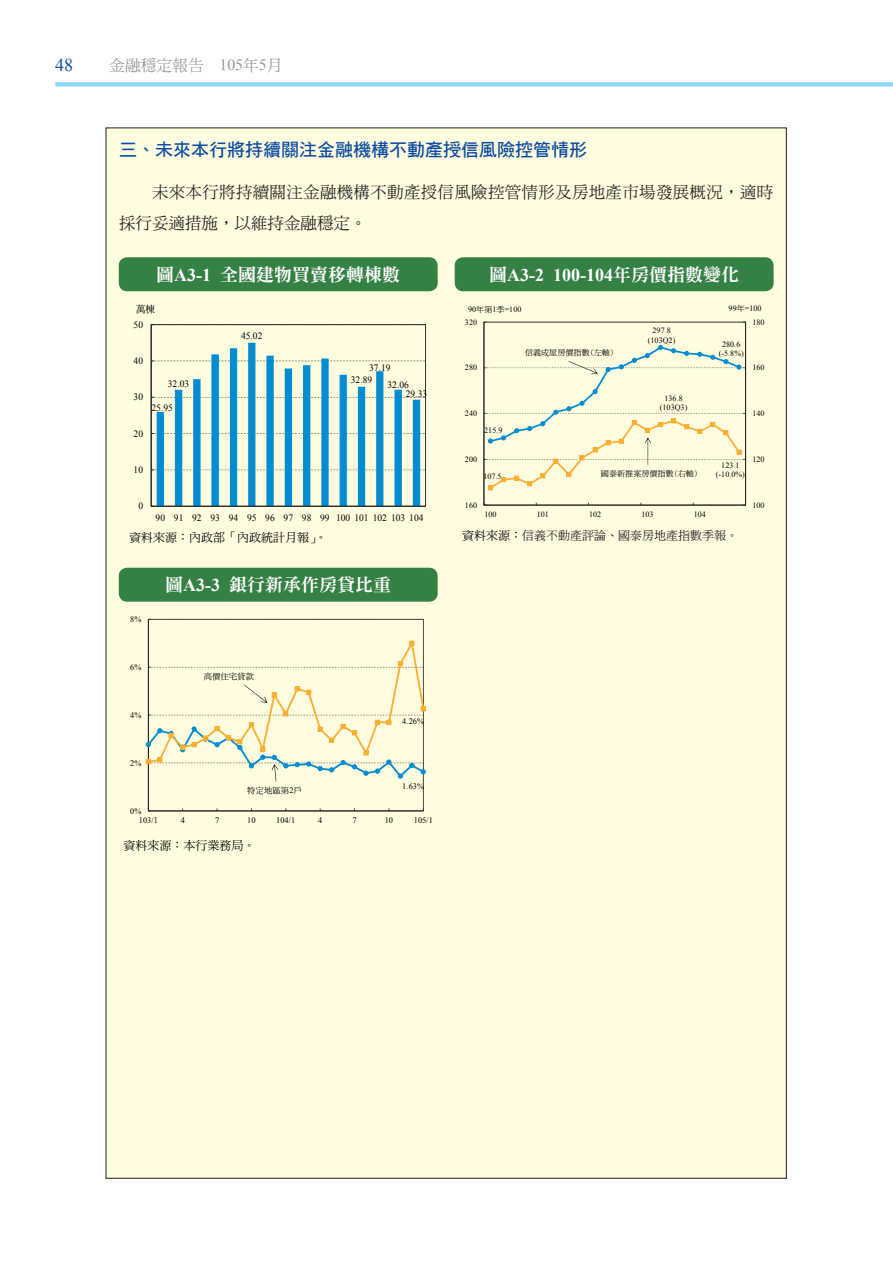
<style>
.page{position:relative;width:893px;height:1263px;background:#fff}
.page>*{position:absolute;margin:0;border:0;box-sizing:border-box;transform-origin:0 0}
.t1{font:18px "DF Ming Std W9";color:#fff}
.t2{font:18px "DF Hei Std W7";color:#0d4da1}
.t3{font:700 18px "Times New Roman";color:#fff}
.t4{font:18px "Times New Roman";color:#0d4da1}
.t5{font:16.5px/31.5px "DF Ming Std W5";letter-spacing:.02em;color:#231f20}
.t6{font:15.75px "DF Ming Std W5";color:#939598}
.t7{font:12px "DF Ming Md HK BF";color:#000}
.t8{font:12px "DF Ming Md HK BF";color:#231f20}
.t9{font:9.75px/17.7px "Times New Roman";letter-spacing:.005em;color:#000}
.t10{font:9.75px "DF Ming Md HK BF";color:#000}
.t11{font:8.4px "Times New Roman";letter-spacing:.005em;color:#000}
.t12{font:8.4px "DF Ming Md HK BF";letter-spacing:.01em;color:#000}
.t13{font:8.1px/9.3px "Times New Roman";color:#000;text-align:center}
.t14{font:8.1px "DF Ming Md HK BF";letter-spacing:.005em;color:#000}
.s1{font-family:"Times New Roman"}
.s2{font-family:"Times New Roman";font-weight:700}
.s3{font-family:"DF Ming Std W9";font-weight:400}
.s4{font-family:"DF Ming Md HK BF"}
.s5{color:#000}
</style>
<div class="page">
<svg style="left:55px;top:82px;width:838px;height:4px;background:#93d9f7"></svg>
<div style="left:106px;top:128px;width:680px;height:1050px;background:#fffce0"></div>
<div style="left:119px;top:257px;width:319px;height:34px;background:#358144;border-radius:9px"></div>
<div style="left:455px;top:257px;width:319px;height:34px;background:#358144;border-radius:9px"></div>
<svg style="left:151px;top:324px;width:274px;height:182px"></svg>
<hr style="left:151px;top:506px;width:275px;height:1px;background:#231f20">
<svg style="left:484px;top:490px;width:259px;height:15px"></svg>
<hr style="left:745px;top:322px;width:1px;height:183px;background:#231f20">
<hr style="left:483px;top:322px;width:1px;height:183px;background:#231f20">
<hr style="left:484px;top:505px;width:262px;height:1px;background:#231f20">
<svg style="left:484px;top:322px;width:261px;height:168px"></svg>
<div style="left:119px;top:568px;width:319px;height:34px;background:#358144;border-radius:9px"></div>
<hr style="left:148px;top:619px;width:1px;height:192px;background:#231f20">
<hr style="left:148px;top:810px;width:275px;height:1px;background:#231f20">
<svg style="left:146px;top:619px;width:280px;height:163px"></svg>
<h1 class="t4" style="left:55px;top:53px;width:10px">48</h1>
<h3 class="t6" style="left:94px;top:57px;width:190px">　金融穩定報告　<span class="s1">105</span>年<span class="s1">5</span>月</h3>
<h1 class="t2" style="left:119px;top:140px;width:469px">三、未來本行將持續關注金融機構不動產授信風險控管情形</h1>
<h2 class="t5" style="left:119px;top:176px;width:656px;text-indent:33px">未來本行將持續關注金融機構不動產授信風險控管情形及房地產市場發展概況，適時採行妥適措施，以維持金融穩定。</h2>
<h1 class="t1" style="left:156px;top:265px;width:245px">圖<span class="s2">A3-1</span> 全國建物買賣移轉棟數</h1>
<h1 class="t3" style="left:489px;top:262px;width:251px"><span class="s3">圖</span>A3-2 100-104<span class="s3">年房價指數變化</span></h1>
<p class="t10" style="left:136px;top:304px;width:21px">萬棟</p>
<p class="t9" style="left:134px;top:315px;width:11px">50</p>
<p class="t9" style="left:134px;top:352px;width:11px">40</p>
<p class="t9" style="left:134px;top:388px;width:11px">30</p>
<p class="t9" style="left:134px;top:424px;width:11px">20</p>
<p class="t9" style="left:168px;top:374px;width:23px">32.03</p>
<p class="t9" style="left:151px;top:398px;width:23px">25.95</p>
<p class="t9" style="left:134px;top:461px;width:11px">10</p>
<p class="t9" style="left:241px;top:327px;width:23px">45.02</p>
<p class="t9" style="left:387px;top:359px;width:23px;text-indent:-18px">37.19<br>32.06</p>
<p class="t9" style="left:406px;top:385px;width:23px">29.33</p>
<p class="t9" style="left:351px;top:371px;width:23px">32.89</p>
<p class="t9" style="left:138px;top:497px;width:6px">0</p>
<p class="t9" style="left:156px;top:508px;width:269px">90 91 92 93 94 95 96 97 98 99 100 101 102 103 104</p>
<h3 class="t7" style="left:129px;top:531px;width:199px">資料來源：內政部「內政統計月報」。</h3>
<p class="t11" style="left:130px;top:613px;width:13px">8%</p>
<p class="t11" style="left:130px;top:661px;width:13px">6%</p>
<p class="t11" style="left:130px;top:709px;width:13px">4%</p>
<p class="t11" style="left:130px;top:757px;width:13px">2%</p>
<p class="t11" style="left:130px;top:805px;width:13px">0%</p>
<h1 class="t1" style="left:165px;top:575px;width:227px">圖<span class="s2">A3-3</span> 銀行新承作房貸比重</h1>
<p class="t12" style="left:204px;top:672px;width:52px">高價住宅貸款</p>
<p class="t12" style="left:247px;top:787px;width:56px">特定地區第<span class="s1">2</span>戶</p>
<p class="t11" style="left:402px;top:716px;width:23px">4.26%</p>
<p class="t11" style="left:402px;top:780px;width:23px">1.63%</p>
<p class="t11" style="left:139px;top:815px;width:21px">103/1</p>
<p class="t11" style="left:181px;top:815px;width:6px">4</p>
<p class="t11" style="left:215px;top:815px;width:6px">7</p>
<p class="t11" style="left:247px;top:815px;width:10px">10</p>
<p class="t11" style="left:276px;top:815px;width:21px">104/1</p>
<p class="t11" style="left:318px;top:815px;width:6px">4</p>
<p class="t11" style="left:352px;top:815px;width:6px">7</p>
<p class="t11" style="left:385px;top:815px;width:10px">10</p>
<p class="t11" style="left:414px;top:815px;width:21px">105/1</p>
<h3 class="t7" style="left:124px;top:839px;width:133px">資料來源：本行業務局。</h3>
<p class="t13" style="left:468px;top:304px;width:55px">90<span class="s4">年第</span>1<span class="s4">季</span>=100</p>
<p class="t13" style="left:728px;top:304px;width:35px">99<span class="s4">年</span>=100</p>
<p class="t14" style="left:525px;top:349px;width:91px">信義成屋房價指數(左軸)</p>
<p class="t13" style="left:753px;top:317px;width:14px">180</p>
<p class="t13" style="left:465px;top:317px;width:14px">320</p>
<p class="t13" style="left:648px;top:326px;width:29px">297.8 (103Q2)</p>
<p class="t13" style="left:719px;top:340px;width:26px">280.6 (-5.8%)</p>
<p class="t13" style="left:465px;top:363px;width:14px">280</p>
<p class="t13" style="left:753px;top:363px;width:14px">160</p>
<p class="t13" style="left:465px;top:409px;width:14px">240</p>
<p class="t13" style="left:484px;top:426px;width:20px">215.9</p>
<p class="t13" style="left:660px;top:393px;width:29px">136.8 (103Q3)</p>
<p class="t13" style="left:753px;top:409px;width:14px">140</p>
<p class="t13" style="left:465px;top:454px;width:14px">200</p>
<p class="t13" style="left:483px;top:472px;width:20px">107.5</p>
<p class="t14" style="left:601px;top:470px;width:99px">國泰新推案房價指數(右軸)</p>
<p class="t13" style="left:716px;top:460px;width:30px">123.1 (-10.0%)</p>
<p class="t13" style="left:753px;top:454px;width:14px">120</p>
<p class="t13" style="left:465px;top:500px;width:14px">160</p>
<p class="t13" style="left:484px;top:510px;width:14px">100</p>
<p class="t13" style="left:537px;top:510px;width:14px">101</p>
<p class="t13" style="left:589px;top:510px;width:14px">102</p>
<p class="t13" style="left:641px;top:510px;width:14px">103</p>
<p class="t13" style="left:694px;top:510px;width:14px">104</p>
<h3 class="t8" style="left:462px;top:529px;width:277px"><span class="s5">資料來源：</span>信義不動產評論、國泰房地產指數季報。</h3>
<p class="t13" style="left:753px;top:500px;width:14px">100</p>
</div>
